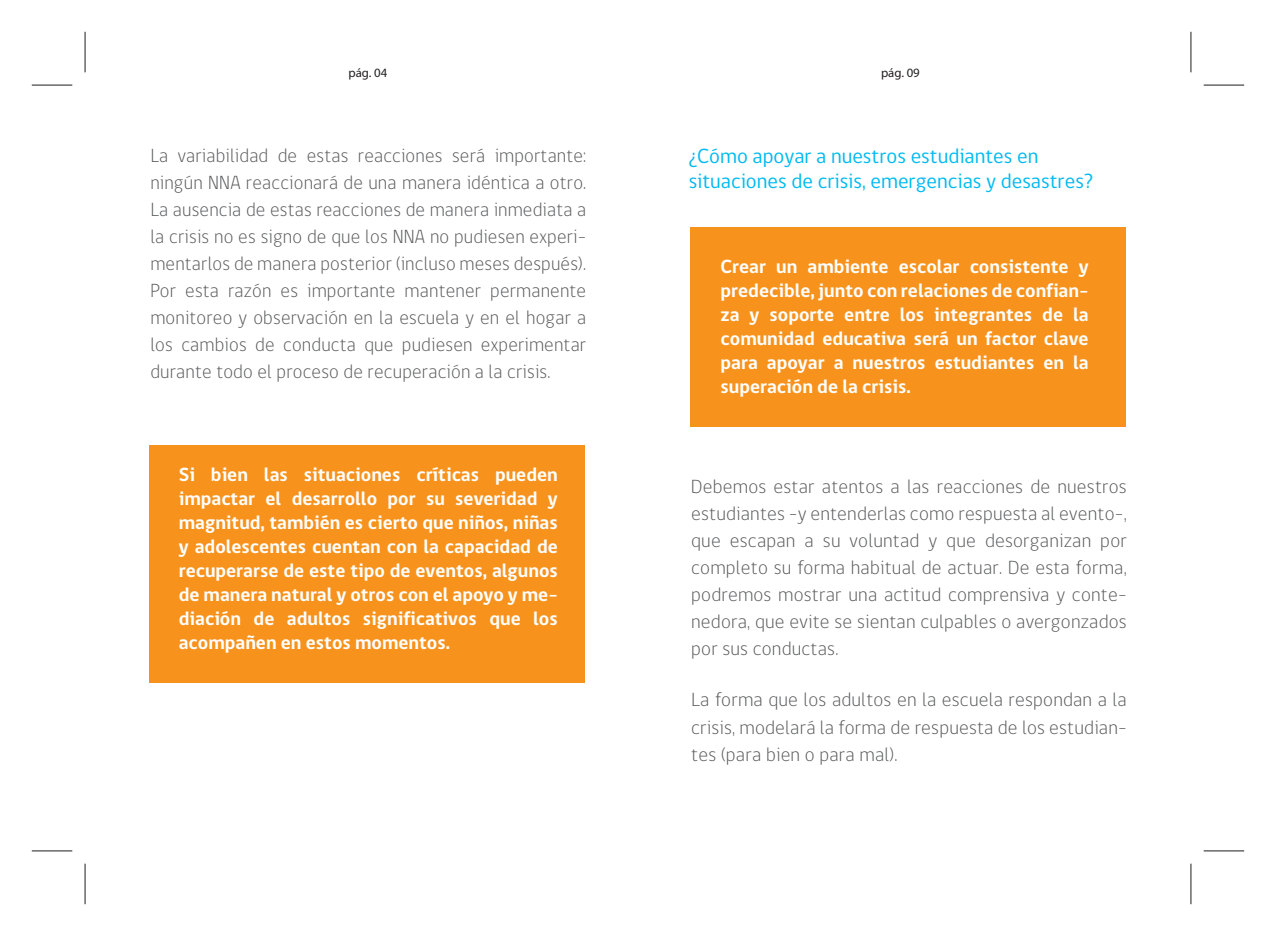
<style>
.page{position:relative;width:1276px;height:936px;background:#fff}
.page>*{position:absolute;margin:0;border:0;box-sizing:border-box;transform-origin:0 0}
.t1{font:21px/25.2px "gob CL";color:#00baf1}
.t2{font:300 19.5px/27px "gob CL";letter-spacing:.01em;color:#57585a;text-align:justify}
.t3{font:700 19.5px/24px "gob CL";color:#fff;text-align:justify}
.t4{font:12.75px "Myriad Pro";color:#231f20}
</style>
<div class="page">
<div style="left:690px;top:227px;width:435px;height:199px;background:#f7931d"></div>
<div style="left:149px;top:445px;width:436px;height:237px;background:#f7931d"></div>
<hr style="left:32px;top:85px;width:40px;height:1px;background:#1d1d1b">
<hr style="left:1203px;top:85px;width:41px;height:1px;background:#1d1d1b">
<hr style="left:32px;top:850px;width:40px;height:1px;background:#1d1d1b">
<hr style="left:1203px;top:850px;width:41px;height:1px;background:#1d1d1b">
<hr style="left:85px;top:32px;width:1px;height:40px;background:#1d1d1b">
<hr style="left:85px;top:863px;width:1px;height:41px;background:#1d1d1b">
<hr style="left:1190px;top:32px;width:1px;height:40px;background:#1d1d1b">
<hr style="left:1190px;top:863px;width:1px;height:41px;background:#1d1d1b">
<p class="t4" style="left:348px;top:66px;width:40px">pág. 04</p>
<p class="t4" style="left:881px;top:66px;width:40px">pág. 09</p>
<p class="t2" style="left:150px;top:142px;width:437px">La variabilidad de estas reacciones será importante: ningún NNA reaccionará de una manera idéntica a otro.<br>La ausencia de estas reacciones de manera inmediata a la crisis no es signo de que los NNA no pudiesen experi&shy;mentarlos de manera posterior (incluso meses después).<br>Por esta razón es importante mantener permanente monitoreo y observación en la escuela y en el hogar a los cambios de conducta que pudiesen experimentar durante todo el proceso de recuperación a la crisis.</p>
<p class="t1" style="left:688px;top:144px;width:406px">¿Cómo apoyar a nuestros estudiantes en situaciones de crisis, emergencias y desastres?</p>
<p class="t3" style="left:720px;top:254px;width:370px">Crear un ambiente escolar consistente y predecible, junto con relaciones de confian&shy;za y soporte entre los integrantes de la comunidad educativa será un factor clave para apoyar a nuestros estudiantes en la superación de la crisis.</p>
<p class="t3" style="left:179px;top:463px;width:381px">Si bien las situaciones críticas pueden impactar el desarrollo por su severidad y magnitud, también es cierto que niños, niñas y adolescentes cuentan con la capacidad de recuperarse de este tipo de eventos, algunos de manera natural y otros con el apoyo y me&shy;diación de adultos significativos que los acompañen en estos momentos.</p>
<p class="t2" style="left:691px;top:473px;width:437px">Debemos estar atentos a las reacciones de nuestros estudiantes -y entenderlas como respuesta al evento-, que escapan a su voluntad y que desorganizan por completo su forma habitual de actuar. De esta forma, podremos mostrar una actitud comprensiva y conte&shy;nedora, que evite se sientan culpables o avergonzados por sus conductas.</p>
<p class="t2" style="left:691px;top:687px;width:437px">La forma que los adultos en la escuela respondan a la crisis, modelará la forma de respuesta de los estudian&shy;tes (para bien o para mal).</p>
</div>
